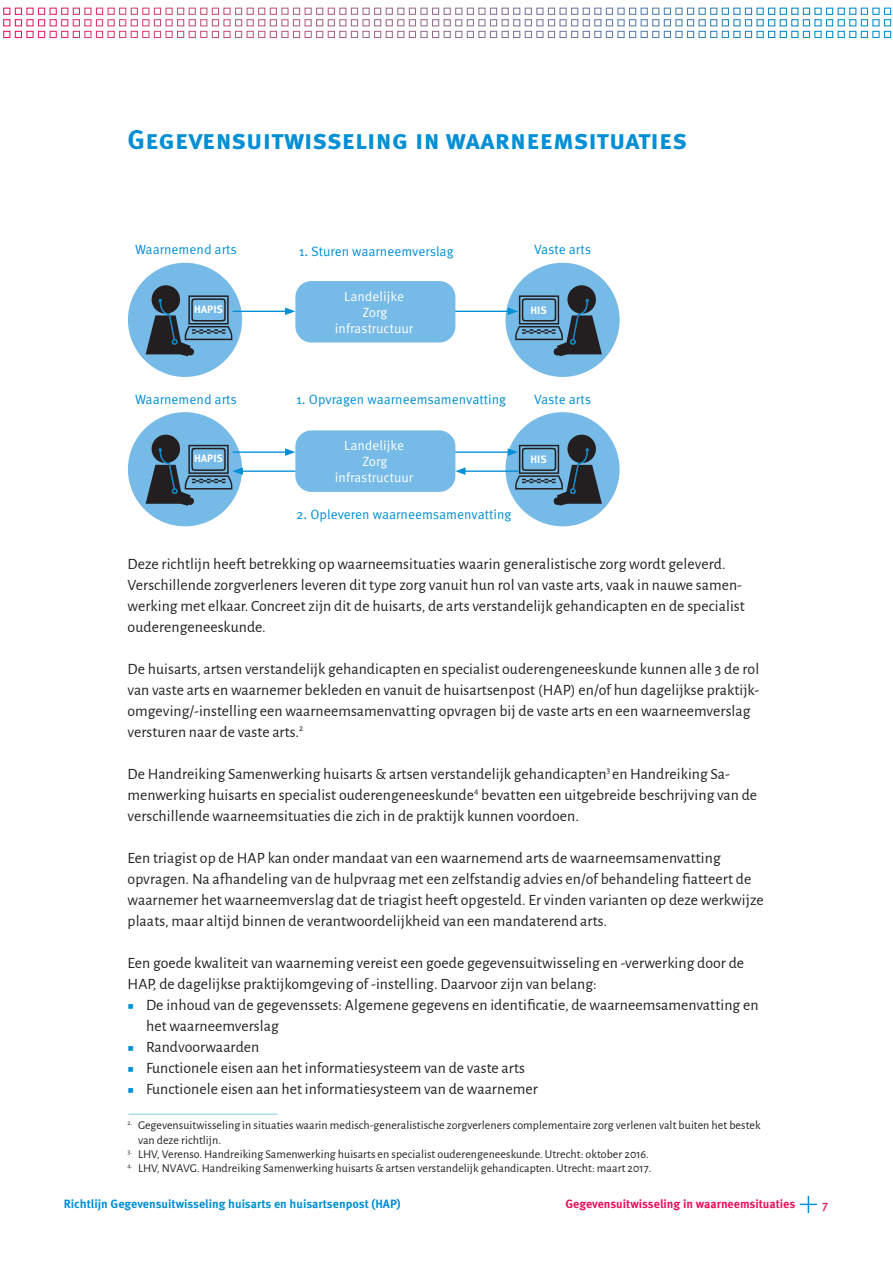
<style>
.page{position:relative;width:893px;height:1263px;background:#fff}
.page>*{position:absolute;margin:0;border:0;box-sizing:border-box;transform-origin:0 0}
.t1{font:700 27px "Meta Pro";color:#008fd5}
.t2{font:15.75px/21px "Alegreya Sans";letter-spacing:.005em;color:#231f20}
.t3{font:13.35px "Meta Pro Norm";color:#008fd5}
.t4{font:13.35px/16px "Meta Pro Norm";color:#fff;text-align:center}
.t5{font:12px/14.4px "Alegreya Sans";letter-spacing:.005em;color:#231f20}
.t6{font:700 12px "Meta Pro";color:#008fd5}
.t7{font:700 12px "Meta Pro";color:#ee1059}
.t8{font:500 12px "Meta OT";color:#ee1059}
.t9{font:700 10.8px "Meta Pro";color:#fff}
.s1{color:#008fd5}
</style>
<div class="page">
<svg style="left:800px;top:1196px;width:17px;height:17px"></svg>
<hr style="left:128px;top:1114px;width:149px;height:1px;background:#008fd5">
<svg style="left:3px;top:7px;width:888px;height:31px"></svg>
<div style="left:505px;top:263px;width:115px;height:114px;background:#76bae7;border-radius:50%"></div>
<div style="left:128px;top:263px;width:114px;height:114px;background:#76bae7;border-radius:50%"></div>
<svg style="left:146px;top:278px;width:111px;height:78px"></svg>
<div style="left:295px;top:281px;width:160px;height:61px;background:#76bae7;border-radius:16px"></div>
<hr style="left:233px;top:311px;width:54px;height:1px;background:#008fd5">
<svg style="left:285px;top:308px;width:10px;height:7px"></svg>
<hr style="left:455px;top:311px;width:55px;height:1px;background:#008fd5">
<svg style="left:490px;top:278px;width:112px;height:78px"></svg>
<div style="left:505px;top:412px;width:115px;height:114px;background:#76bae7;border-radius:50%"></div>
<div style="left:128px;top:412px;width:114px;height:114px;background:#76bae7;border-radius:50%"></div>
<div style="left:295px;top:430px;width:160px;height:62px;background:#76bae7;border-radius:16px"></div>
<hr style="left:233px;top:451px;width:54px;height:2px;background:#008fd5">
<svg style="left:285px;top:448px;width:10px;height:8px"></svg>
<hr style="left:455px;top:451px;width:55px;height:2px;background:#008fd5">
<svg style="left:490px;top:427px;width:112px;height:79px"></svg>
<hr style="left:241px;top:470px;width:54px;height:2px;background:#008fd5">
<svg style="left:146px;top:427px;width:111px;height:79px"></svg>
<hr style="left:463px;top:470px;width:55px;height:2px;background:#008fd5">
<svg style="left:455px;top:467px;width:10px;height:8px"></svg>
<h1 class="t1" style="left:128px;top:127px;width:561px">Gegevensuitwisseling in waarneemsituaties</h1>
<p class="t3" style="left:135px;top:244px;width:104px">Waarnemend arts</p>
<p class="t3" style="left:299px;top:245px;width:156px">1. Sturen waarneemverslag</p>
<p class="t4" style="left:335px;top:289px;width:80px">Landelijke<br>Zorg infrastructuur</p>
<p class="t9" style="left:194px;top:304px;width:30px">HAPIS</p>
<p class="t3" style="left:534px;top:244px;width:59px">Vaste arts</p>
<p class="t9" style="left:530px;top:305px;width:18px">HIS</p>
<p class="t3" style="left:135px;top:394px;width:104px">Waarnemend arts</p>
<p class="t3" style="left:296px;top:394px;width:212px">1. Opvragen waarneemsamenvatting</p>
<p class="t4" style="left:335px;top:438px;width:80px">Landelijke<br>Zorg infrastructuur</p>
<p class="t3" style="left:296px;top:509px;width:217px">2. Opleveren waarneemsamenvatting</p>
<p class="t3" style="left:534px;top:394px;width:59px">Vaste arts</p>
<p class="t9" style="left:194px;top:454px;width:30px">HAPIS</p>
<p class="t9" style="left:530px;top:455px;width:18px">HIS</p>
<p class="t2" style="left:128px;top:552px;width:619px">Deze richtlijn heeft betrekking op waarneemsituaties waarin generalistische zorg wordt geleverd.<br>Ver schillende zorgverleners leveren dit type zorg vanuit hun rol van vaste arts, vaak in nauwe samen&shy;werking met elkaar. Concreet zijn dit de huisarts, de arts verstandelijk gehandicapten en de specialist ouderengeneeskunde.</p>
<p class="t2" style="left:128px;top:659px;width:633px">De huisarts, artsen verstandelijk gehandicapten en specialist ouderengeneeskunde kunnen alle 3 de rol van vaste arts en waarnemer bekleden en vanuit de huisartsenpost (HAP) en/of hun dagelijkse praktijk&shy;omgeving/-instelling een waarneemsamenvatting opvragen bij de vaste arts en een waarneemverslag versturen naar de vaste arts.<sup>2</sup></p>
<p class="t2" style="left:128px;top:764px;width:631px">De Handreiking Samenwerking huisarts &amp; artsen verstandelijk gehandicapten<sup>3</sup> en Handreiking Sa&shy;menwerking huisarts en specialist ouderengeneeskunde<sup>4</sup> bevatten een uitgebreide beschrijving van de verschillende waarneemsituaties die zich in de praktijk kunnen voordoen.</p>
<p class="t2" style="left:128px;top:848px;width:638px">Een triagist op de HAP kan onder mandaat van een waarnemend arts de waarneemsamenvatting opvragen. Na afhandeling van de hulpvraag met een zelfstandig advies en/of behandeling fiatteert de waarnemer het waarneemverslag dat de triagist heeft opgesteld. Er vinden varianten op deze werkwijze plaats, maar altijd binnen de verantwoordelijkheid van een mandaterend arts.</p>
<p class="t2" style="left:128px;top:953px;width:618px">Een goede kwaliteit van waarneming vereist een goede gegevensuitwisseling en -verwerking door de<br>HAP, de dagelijkse praktijkomgeving of -instelling. Daarvoor zijn van belang:</p>
<p class="t2" style="left:146px;top:993px;width:614px;text-indent:-18px"><span class="s1">■</span> De inhoud van de gegevenssets: Algemene gegevens en identificatie, de waarneemsamenvatting en het waarneemverslag</p>
<p class="t2" style="left:128px;top:1037px;width:133px"><span class="s1">■</span> Randvoorwaarden</p>
<p class="t2" style="left:128px;top:1056px;width:399px"><span class="s1">■</span> Functionele eisen aan het informatiesysteem van de vaste arts</p>
<p class="t2" style="left:128px;top:1077px;width:412px"><span class="s1">■</span> Functionele eisen aan het informatiesysteem van de waarnemer</p>
<p class="t5" style="left:138px;top:1119px;width:624px;text-indent:-10px"><sup>2.</sup> Gegevensuitwisseling in situaties waarin medisch-generalistische zorgverleners complementaire zorg verlenen valt buiten het bestek van deze richtlijn.</p>
<p class="t5" style="left:128px;top:1146px;width:523px"><sup>3.</sup> LHV, Verenso. Handreiking Samenwerking huisarts en specialist ouderengeneeskunde. Utrecht: oktober 2016.</p>
<p class="t5" style="left:128px;top:1160px;width:525px"><sup>4.</sup> LHV, NVAVG. Handreiking Samenwerking huisarts &amp; artsen verstandelijk gehandicapten. Utrecht: maart 2017.</p>
<p class="t7" style="left:565px;top:1199px;width:231px">Gegevensuitwisseling in waarneemsituaties</p>
<p class="t6" style="left:64px;top:1199px;width:339px">Richtlijn Gegevensuitwisseling huisarts en huisartsenpost (HAP)</p>
<p class="t8" style="left:822px;top:1200px;width:8px">7</p>
</div>
